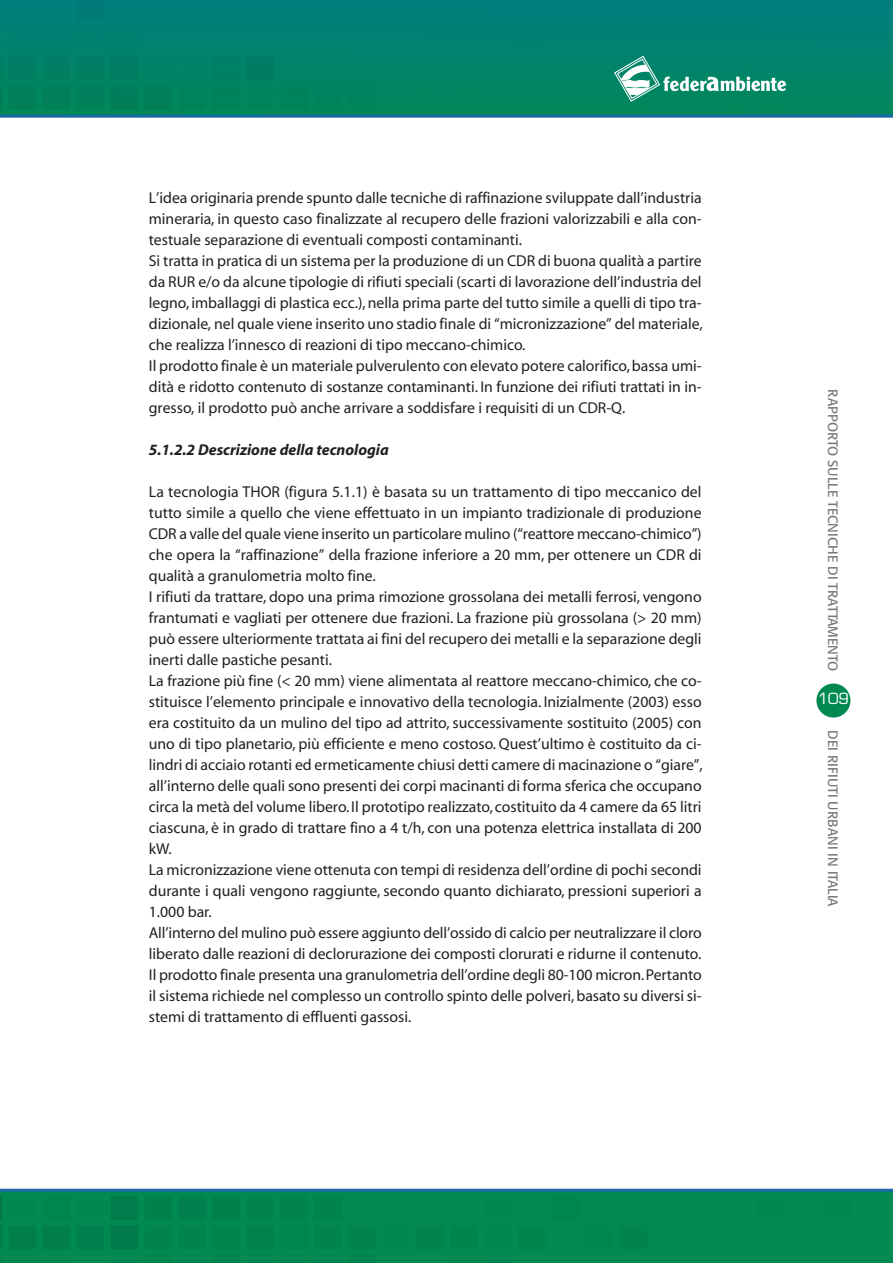
<style>
.page{position:relative;width:893px;height:1263px;background:#fff}
.page>*{position:absolute;margin:0;border:0;box-sizing:border-box;transform-origin:0 0}
.t1{font:15.75px/21px "Myriad";color:#231f20}
.t2{font:italic 700 15.75px "Myriad";color:#231f20}
.t3{font:15px "Eurostile";color:#fff}
.t4{font:13.5px "Formata";color:#76787b}
</style>
<div class="page">
<div style="left:816px;top:683px;width:34px;height:34px;background:#008a52;border-radius:50%"></div>
<img style="left:0;top:0;width:893px;height:115px">
<svg style="left:614px;top:56px;width:172px;height:46px;background:#339d84"></svg>
<hr style="left:0;top:115px;width:893px;height:3px;background:#1a68a7">
<img style="left:0;top:1192px;width:893px;height:71px">
<hr style="left:0;top:1189px;width:893px;height:3px;background:#1a68a7">
<p class="t1" style="left:149px;top:188px;width:555px">L’idea originaria prende spunto dalle tecniche di raffinazione sviluppate dall’industria mineraria, in questo caso finalizzate al recupero delle frazioni valorizzabili e alla con&shy;testuale separazione di eventuali composti contaminanti.<br>Si tratta in pratica di un sistema per la produzione di un CDR di buona qualità a partire da RUR e/o da alcune tipologie di rifiuti speciali (scarti di lavorazione dell’industria del legno, imballaggi di plastica ecc.),nella prima parte del tutto simile a quelli di tipo tra&shy;dizionale, nel quale viene inserito uno stadio finale di “micronizzazione” del materiale, che realizza l’innesco di reazioni di tipo meccano-chimico.<br>Il prodotto finale è un materiale pulverulento con elevato potere calorifico,bassa umi&shy;dità e ridotto contenuto di sostanze contaminanti. In funzione dei rifiuti trattati in in&shy;gresso, il prodotto può anche arrivare a soddisfare i requisiti di un CDR-Q.</p>
<p class="t2" style="left:149px;top:443px;width:242px">5.1.2.2 Descrizione della tecnologia</p>
<p class="t1" style="left:149px;top:482px;width:555px">La tecnologia THOR (figura 5.1.1) è basata su un trattamento di tipo meccanico del tutto simile a quello che viene effettuato in un impianto tradizionale di produzione CDR a valle del quale viene inserito un particolare mulino (“reattore meccano-chimico”) che opera la “raffinazione” della frazione inferiore a 20 mm, per ottenere un CDR di qualità a granulometria molto fine.<br>I rifiuti da trattare, dopo una prima rimozione grossolana dei metalli ferrosi, vengono frantumati e vagliati per ottenere due frazioni. La frazione più grossolana (&gt; 20 mm) può essere ulteriormente trattata ai fini del recupero dei metalli e la separazione degli inerti dalle pastiche pesanti.<br>La frazione più fine (&lt; 20 mm) viene alimentata al reattore meccano-chimico, che co&shy;stituisce l’elemento principale e innovativo della tecnologia. Inizialmente (2003) esso era costituito da un mulino del tipo ad attrito, successivamente sostituito (2005) con uno di tipo planetario, più efficiente e meno costoso. Quest’ultimo è costituito da ci&shy;lindri di acciaio rotanti ed ermeticamente chiusi detti camere di macinazione o “giare”, all’interno delle quali sono presenti dei corpi macinanti di forma sferica che occupano circa la metà del volume libero.Il prototipo realizzato, costituito da 4 camere da 65 litri ciascuna, è in grado di trattare fino a 4 t/h, con una potenza elettrica installata di 200 kW.<br>La micronizzazione viene ottenuta con tempi di residenza dell’ordine di pochi secondi durante i quali vengono raggiunte, secondo quanto dichiarato, pressioni superiori a 1.000 bar.<br>All’interno del mulino può essere aggiunto dell’ossido di calcio per neutralizzare il cloro liberato dalle reazioni di declorurazione dei composti clorurati e ridurne il contenuto.<br>Il prodotto finale presenta una granulometria dell’ordine degli 80-100 micron.Pertanto il sistema richiede nel complesso un controllo spinto delle polveri,basato su diversi si&shy;stemi di trattamento di effluenti gassosi.</p>
<p class="t4" style="left:839px;top:389px;width:283px;rotate:90deg">RAPPORTO SULLE TECNICHE DI TRATTAMENTO</p>
<p class="t3" style="left:818px;top:693px;width:33px">109</p>
<p class="t4" style="left:839px;top:730px;width:178px;rotate:90deg">DEI RIFIUTI URBANI IN ITALIA</p>
</div>
